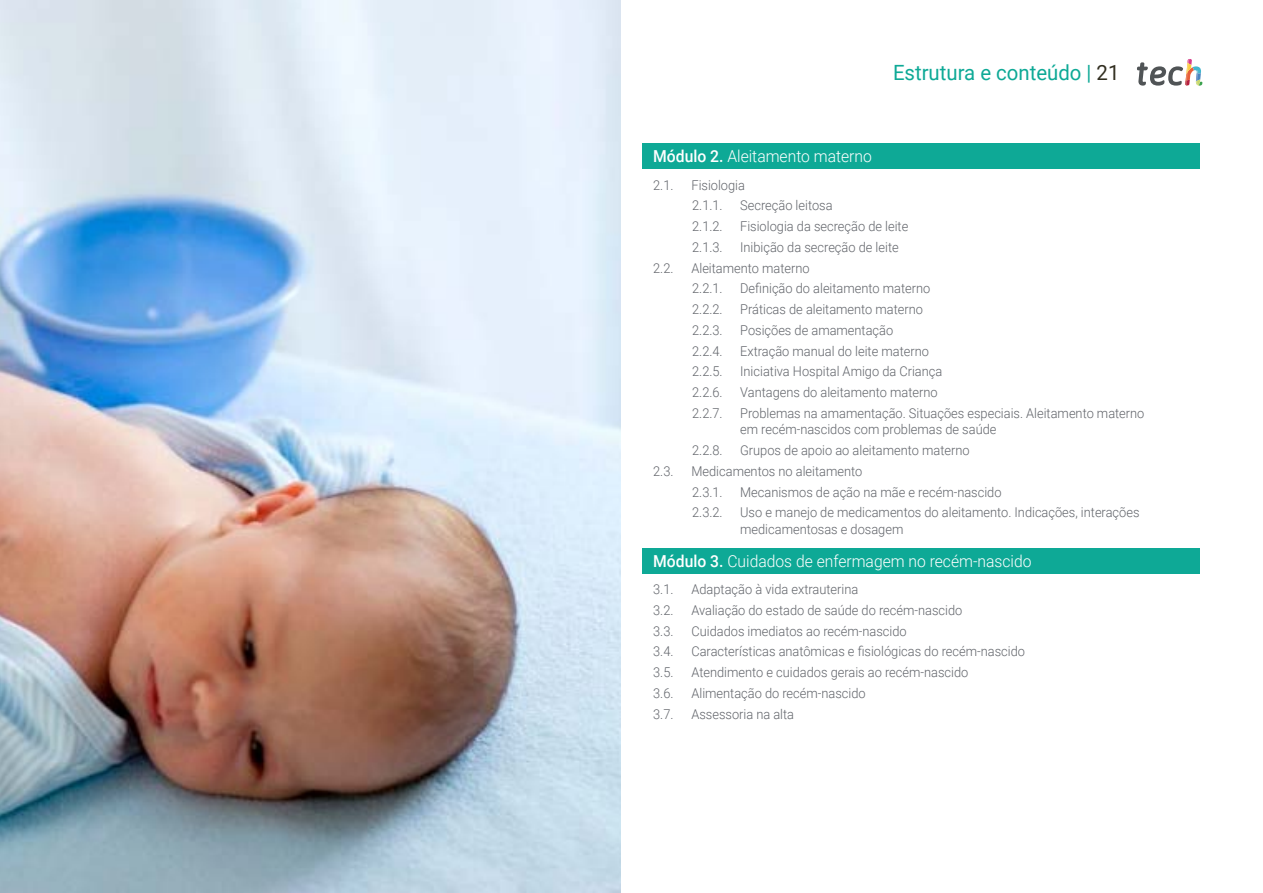
<style>
.page{position:relative;width:1263px;height:893px;background:#fff}
.page>*{position:absolute;margin:0;border:0;box-sizing:border-box;transform-origin:0 0}
.t1{font:21px "Roboto";color:#0ea996}
.t2{font:300 16.5px "Roboto";color:#fff;scale:.95 1}
.t3{font:300 13.5px/20.7px "Roboto";color:#61646a;scale:.95 1}
.s1{color:#312e20}
.s2{font-weight:500}
</style>
<div class="page">
<svg style="left:1137px;top:59px;width:65px;height:27px"></svg>
<div style="left:642px;top:144px;width:557px;height:25px;background:#0ea996"></div>
<div style="left:642px;top:548px;width:557px;height:25px;background:#0ea996"></div>
<img style="left:0;top:0;width:621px;height:893px">
<h1 class="t1" style="left:893px;top:57px;width:228px">Estrutura e conteúdo | <span class="s1">21</span></h1>
<p class="t2" style="left:653px;top:145px;width:232px"><span class="s2">Módulo 2.</span> Aleitamento materno</p>
<p class="t3" style="left:653px;top:174px;width:23px">2.1.</p>
<p class="t3" style="left:691px;top:174px;width:58px">Fisiologia<br>2.1.1.</p>
<p class="t3" style="left:740px;top:195px;width:99px">Secreção leitosa</p>
<p class="t3" style="left:692px;top:215px;width:34px">2.1.2.</p>
<p class="t3" style="left:740px;top:215px;width:178px">Fisiologia da secreção de leite</p>
<p class="t3" style="left:692px;top:236px;width:34px">2.1.3.</p>
<p class="t3" style="left:740px;top:236px;width:168px">Inibição da secreção de leite</p>
<p class="t3" style="left:653px;top:257px;width:23px">2.2.</p>
<p class="t3" style="left:691px;top:257px;width:126px">Aleitamento materno<br>2.2.1.</p>
<p class="t3" style="left:740px;top:278px;width:202px">Definição do aleitamento materno</p>
<p class="t3" style="left:692px;top:298px;width:34px">2.2.2.</p>
<p class="t3" style="left:740px;top:298px;width:194px">Práticas de aleitamento materno</p>
<p class="t3" style="left:692px;top:319px;width:34px">2.2.3.</p>
<p class="t3" style="left:740px;top:319px;width:163px">Posições de amamentação</p>
<p class="t3" style="left:692px;top:340px;width:34px">2.2.4.</p>
<p class="t3" style="left:740px;top:340px;width:200px">Extração manual do leite materno</p>
<p class="t3" style="left:692px;top:361px;width:34px">2.2.5.</p>
<p class="t3" style="left:740px;top:361px;width:214px">Iniciativa Hospital Amigo da Criança</p>
<p class="t3" style="left:692px;top:381px;width:34px">2.2.6.</p>
<p class="t3" style="left:740px;top:381px;width:209px">Vantagens do aleitamento materno</p>
<p class="t3" style="left:692px;top:402px;width:34px">2.2.7.</p>
<p class="t3" style="left:740px;top:404px;width:427px;line-height:16.5px">Problemas na amamentação. Situações especiais. Aleitamento materno em recém-nascidos com problemas de saúde</p>
<p class="t3" style="left:692px;top:439px;width:34px">2.2.8.</p>
<p class="t3" style="left:740px;top:439px;width:243px">Grupos de apoio ao aleitamento materno</p>
<p class="t3" style="left:653px;top:460px;width:23px">2.3.</p>
<p class="t3" style="left:691px;top:460px;width:181px">Medicamentos no aleitamento<br>2.3.1.</p>
<p class="t3" style="left:740px;top:481px;width:277px">Mecanismos de ação na mãe e recém-nascido</p>
<p class="t3" style="left:692px;top:502px;width:34px">2.3.2.</p>
<p class="t3" style="left:740px;top:504px;width:422px;line-height:16.5px">Uso e manejo de medicamentos do aleitamento. Indicações, interações medicamentosas e dosagem</p>
<p class="t2" style="left:653px;top:550px;width:400px"><span class="s2">Módulo 3.</span> Cuidados de enfermagem no recém-nascido</p>
<p class="t3" style="left:653px;top:578px;width:23px">3.1.</p>
<p class="t3" style="left:691px;top:578px;width:177px">Adaptação à vida extrauterina</p>
<p class="t3" style="left:653px;top:599px;width:23px">3.2.</p>
<p class="t3" style="left:691px;top:599px;width:287px">Avaliação do estado de saúde do recém-nascido</p>
<p class="t3" style="left:653px;top:620px;width:23px">3.3.</p>
<p class="t3" style="left:691px;top:620px;width:228px">Cuidados imediatos ao recém-nascido</p>
<p class="t3" style="left:653px;top:641px;width:23px">3.4.</p>
<p class="t3" style="left:691px;top:641px;width:353px">Características anatômicas e fisiológicas do recém-nascido</p>
<p class="t3" style="left:653px;top:661px;width:23px">3.5.</p>
<p class="t3" style="left:691px;top:661px;width:293px">Atendimento e cuidados gerais ao recém-nascido</p>
<p class="t3" style="left:653px;top:682px;width:23px">3.6.</p>
<p class="t3" style="left:691px;top:682px;width:185px">Alimentação do recém-nascido</p>
<p class="t3" style="left:653px;top:703px;width:23px">3.7.</p>
<p class="t3" style="left:691px;top:703px;width:110px">Assessoria na alta</p>
</div>
